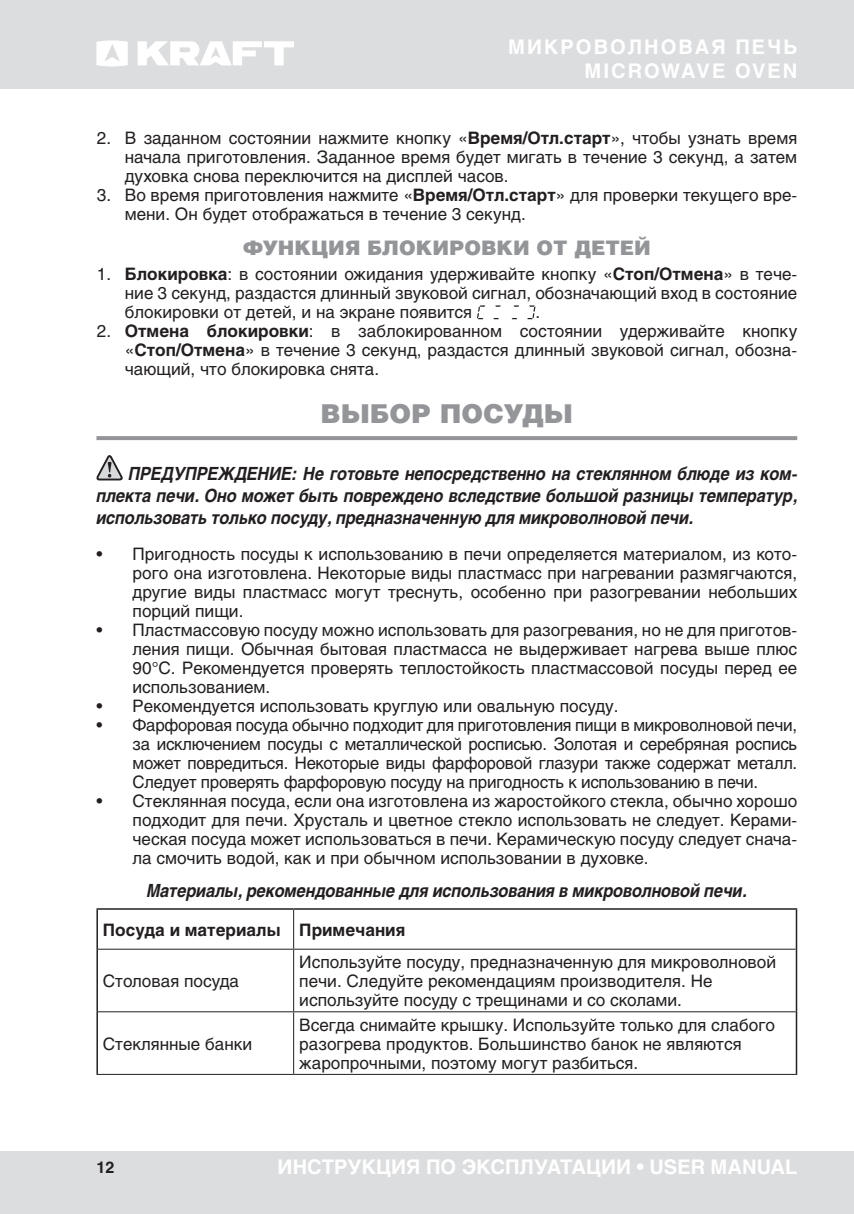
<style>
.page{position:relative;width:854px;height:1214px;background:#fff}
.page>*{position:absolute;margin:0;border:0;box-sizing:border-box;transform-origin:0 0}
.t1{font:900 26px "Helios";color:#939598}
.t2{font:700 20px "Helios";color:#fff}
.t3{font:700 20px/24px "Helios";letter-spacing:.1em;color:#fff;text-align:right}
.t4{font:900 20px "Helios";color:#939598}
.t5{font:italic 700 18px/21.6px "Helios";letter-spacing:-.01em;color:#231f20;text-align:justify;scale:.9 1}
.t6{font:17px/19px "Helios";color:#231f20;text-align:justify}
.t7{font:700 17px "Helios";color:#231f20}
.t8{font:700 16px "Helios";color:#231f20}
.s1{font-weight:700}
</style>
<div class="page">
<div style="left:0;top:0;width:853px;height:88px;background:#dcdddf"></div>
<div style="left:0;top:1151px;width:853px;height:62px;background:#dcdddf"></div>
<hr style="left:853px;top:1151px;width:1px;height:62px;background:#dcdddf">
<svg style="left:96px;top:40px;width:32px;height:26px"></svg>
<svg style="left:137px;top:41px;width:157px;height:24px"></svg>
<hr style="left:96px;top:436px;width:701px;height:4px;background:#939598">
<svg style="left:477px;top:305px;width:8px;height:14px"></svg>
<svg style="left:527px;top:305px;width:8px;height:14px"></svg>
<svg style="left:96px;top:455px;width:27px;height:26px"></svg>
<hr style="left:96px;top:908px;width:197px;height:1px;background:#231f20">
<hr style="left:96px;top:909px;width:2px;height:40px;background:#231f20">
<hr style="left:293px;top:908px;width:504px;height:1px;background:#231f20">
<hr style="left:795px;top:909px;width:2px;height:40px;background:#231f20">
<hr style="left:96px;top:949px;width:2px;height:62px;background:#231f20">
<hr style="left:795px;top:949px;width:2px;height:62px;background:#231f20">
<hr style="left:96px;top:1011px;width:2px;height:62px;background:#231f20">
<hr style="left:795px;top:1011px;width:2px;height:62px;background:#231f20">
<hr style="left:293px;top:909px;width:1px;height:39px;background:#231f20">
<hr style="left:98px;top:948px;width:195px;height:1px;background:#231f20">
<hr style="left:293px;top:948px;width:502px;height:1px;background:#231f20">
<hr style="left:293px;top:949px;width:1px;height:62px;background:#231f20">
<hr style="left:98px;top:1011px;width:195px;height:1px;background:#231f20">
<hr style="left:293px;top:1011px;width:502px;height:1px;background:#231f20">
<hr style="left:293px;top:1012px;width:1px;height:61px;background:#231f20">
<hr style="left:96px;top:1073px;width:197px;height:1px;background:#231f20">
<hr style="left:293px;top:1073px;width:504px;height:1px;background:#231f20">
<p class="t3" style="left:508px;top:35px;width:290px">МИКРОВОЛНОВАЯ ПЕЧЬ<br>MICROWAVE OVEN</p>
<p class="t6" style="left:125px;top:128px;width:673px;text-indent:-28px">2. В заданном состоянии нажмите кнопку «<span class="s1">Время/Отл.старт</span>», чтобы узнать время начала приготовления. Заданное время будет мигать в течение 3 секунд, а затем духовка снова переключится на дисплей часов.</p>
<p class="t6" style="left:125px;top:185px;width:673px;text-indent:-28px">3. Во время приготовления нажмите «<span class="s1">Время/Отл.старт</span>» для проверки текущего вре&shy;мени. Он будет отображаться в течение 3 секунд.</p>
<p class="t4" style="left:243px;top:235px;width:409px">ФУНКЦИЯ БЛОКИРОВКИ ОТ ДЕТЕЙ</p>
<p class="t6" style="left:125px;top:264px;width:673px;text-indent:-28px">1. <span class="s1">Блокировка</span>: в состоянии ожидания удерживайте кнопку «<span class="s1">Стоп/Отмена</span>» в тече&shy;ние 3 секунд, раздастся длинный звуковой сигнал, обозначающий вход в состояние блокировки от детей, и на экране появится</p>
<p class="t6" style="left:535px;top:302px;width:6px">.</p>
<p class="t6" style="left:125px;top:321px;width:673px;text-indent:-28px">2. <span class="s1">Отмена блокировки</span>: в заблокированном состоянии удерживайте кнопку «<span class="s1">Стоп/Отмена</span>» в течение 3 секунд, раздастся длинный звуковой сигнал, обозна&shy;чающий, что блокировка снята.</p>
<h1 class="t1" style="left:320px;top:397px;width:254px">ВЫБОР ПОСУДЫ</h1>
<p class="t5" style="left:96px;top:463px;width:779px;text-indent:32px">ПРЕДУПРЕЖДЕНИЕ: Не готовьте непосредственно на стеклянном блюде из ком&shy;плекта печи. Оно может быть повреждено вследствие большой разницы температур, использовать только посуду, предназначенную для микроволновой печи.</p>
<p class="t6" style="left:132px;top:544px;width:666px;text-indent:-36px">• Пригодность посуды к использованию в печи определяется материалом, из кото&shy;рого она изготовлена. Некоторые виды пластмасс при нагревании размягчаются, другие виды пластмасс могут треснуть, особенно при разогревании небольших порций пищи.</p>
<p class="t6" style="left:132px;top:620px;width:666px;text-indent:-36px">• Пластмассовую посуду можно использовать для разогревания, но не для приготов&shy;ления пищи. Обычная бытовая пластмасса не выдерживает нагрева выше плюс 90°С. Рекомендуется проверять теплостойкость пластмассовой посуды перед ее использованием.</p>
<p class="t6" style="left:96px;top:696px;width:523px">• Рекомендуется использовать круглую или овальную посуду.</p>
<p class="t6" style="left:132px;top:715px;width:666px;text-indent:-36px">• Фарфоровая посуда обычно подходит для приготовления пищи в микроволновой печи, за исключением посуды с металлической росписью. Золотая и серебряная роспись может повредиться. Некоторые виды фарфоровой глазури также содержат металл.<br>Следует проверять фарфоровую посуду на пригодность к использованию в печи.</p>
<p class="t6" style="left:132px;top:791px;width:666px;text-indent:-36px">• Стеклянная посуда, если она изготовлена из жаростойкого стекла, обычно хорошо подходит для печи. Хрусталь и цветное стекло использовать не следует. Керами&shy;ческая посуда может использоваться в печи. Керамическую посуду следует снача&shy;ла смочить водой, как и при обычном использовании в духовке.</p>
<p class="t5" style="left:147px;top:879px;width:668px">Материалы, рекомендованные для использования в микроволновой печи.</p>
<p class="t7" style="left:103px;top:919px;width:304px">Посуда и материалы Примечания</p>
<p class="t6" style="left:103px;top:971px;width:138px">Столовая посуда</p>
<p class="t6" style="left:299px;top:952px;width:478px;text-align:left">Используйте посуду, предназначенную для микроволновой печи. Следуйте рекомендациям производителя. Не используйте посуду с трещинами и со сколами.</p>
<p class="t6" style="left:103px;top:1033px;width:151px">Стеклянные банки</p>
<p class="t6" style="left:299px;top:1014px;width:477px;text-align:left">Всегда снимайте крышку. Используйте только для слабого разогрева продуктов. Большинство банок не являются жаропрочными, поэтому могут разбиться.</p>
<p class="t8" style="left:96px;top:1157px;width:19px">12</p>
<p class="t2" style="left:277px;top:1155px;width:521px">ИНСТРУКЦИЯ ПО ЭКСПЛУАТАЦИИ • USER MANUAL</p>
</div>
